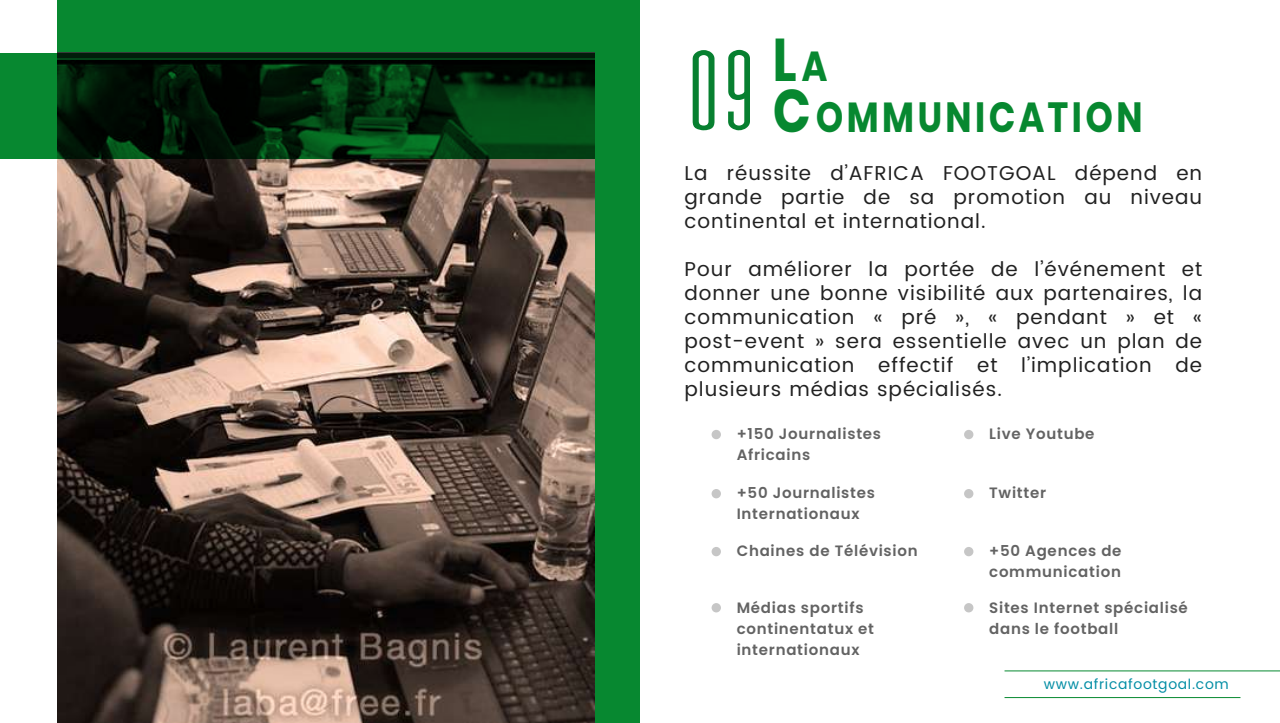
<style>
.page{position:relative;width:1280px;height:723px;background:#fff}
.page>*{position:absolute;margin:0;border:0;box-sizing:border-box;transform-origin:0 0}
.t1{font:700 60px "Poppins";color:#078830;scale:.83 1}
.t2{font:700 42px "Poppins";letter-spacing:.1em;color:#078830;scale:.83 1}
.t3{font:20px/24px "Poppins";letter-spacing:.05em;color:#212121;text-align:justify}
.t4{font:600 15px/21px "Poppins";letter-spacing:.05em;color:#636363}
.t5{font:14px "Poppins";letter-spacing:.05em;color:#048ea5}
.s1{font-size:42px}
.s2{font-family:"Diner Fatt";font-weight:400;font-size:100px;color:#078030}
.s3{font-size:60px}
</style>
<div class="page">
<div style="left:57px;top:0;width:582px;height:722px;background:#078830"></div>
<img style="left:57px;top:159px;width:538px;height:563px">
<svg style="left:0;top:53px;width:595px;height:106px;background:#02320f"></svg>
<div style="left:712px;top:430px;width:9px;height:9px;background:#c6c6c6;border-radius:50%"></div>
<div style="left:712px;top:489px;width:9px;height:9px;background:#c6c6c6;border-radius:50%"></div>
<div style="left:712px;top:547px;width:9px;height:9px;background:#c6c6c6;border-radius:50%"></div>
<div style="left:712px;top:603px;width:9px;height:9px;background:#c6c6c6;border-radius:50%"></div>
<div style="left:964px;top:430px;width:9px;height:9px;background:#c6c6c6;border-radius:50%"></div>
<div style="left:964px;top:489px;width:9px;height:9px;background:#c6c6c6;border-radius:50%"></div>
<div style="left:964px;top:547px;width:9px;height:9px;background:#c6c6c6;border-radius:50%"></div>
<div style="left:964px;top:603px;width:9px;height:9px;background:#c6c6c6;border-radius:50%"></div>
<hr style="left:1005px;top:670px;width:275px;height:1px;background:#078930">
<hr style="left:1005px;top:697px;width:235px;height:1px;background:#078930">
<h1 class="t1" style="left:773px;top:26px;width:67px">L<span class="s1">A</span></h1>
<h2 class="t2" style="left:691px;top:92px;width:546px"><span class="s2">09</span> <span class="s3">C</span>OMMUNICATION</h2>
<p class="t3" style="left:685px;top:161px;width:519px">La réussite d’AFRICA FOOTGOAL dépend en grande partie de sa promotion au niveau continental et international.</p>
<p class="t3" style="left:685px;top:257px;width:519px">Pour améliorer la portée de l’événement et donner une bonne visibilité aux partenaires, la communication « pré », « pendant » et « post-event » sera essentielle avec un plan de communication effectif et l’implication de plusieurs médias spécialisés.</p>
<p class="t4" style="left:737px;top:423px;width:146px">+150 Journalistes<br>Africains</p>
<p class="t4" style="left:737px;top:482px;width:140px">+50 Journalistes<br>Internationaux</p>
<p class="t4" style="left:737px;top:540px;width:183px">Chaines de Télévision</p>
<p class="t4" style="left:989px;top:423px;width:107px">Live Youtube</p>
<p class="t4" style="left:989px;top:482px;width:58px">Twitter</p>
<p class="t4" style="left:989px;top:540px;width:134px">+50 Agences de communication</p>
<p class="t4" style="left:989px;top:596px;width:200px">Sites Internet spécialisé dans le football</p>
<p class="t4" style="left:737px;top:596px;width:139px">Médias sportifs continentatux et internationaux</p>
<p class="t5" style="left:1044px;top:673px;width:187px">www.africafootgoal.com</p>
</div>
